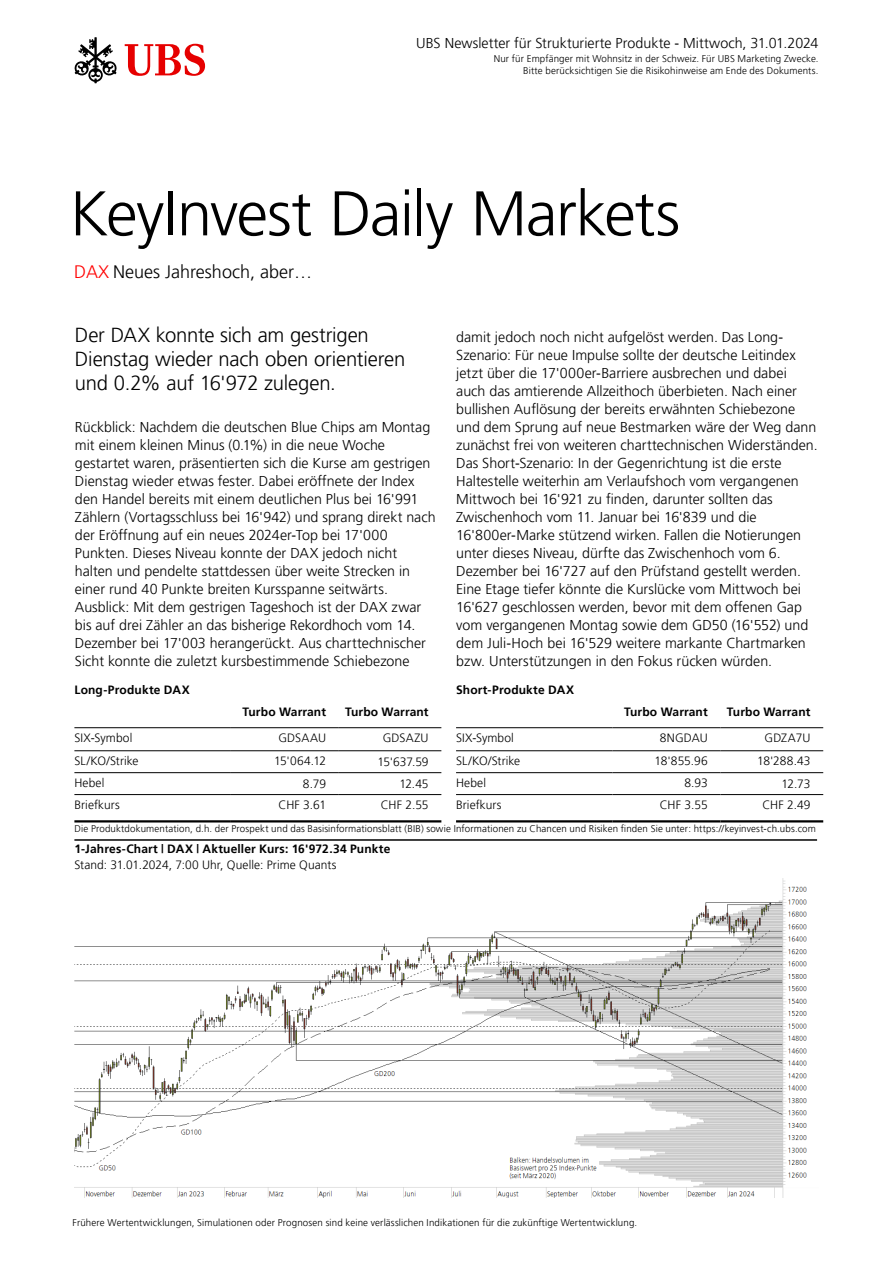
<style>
.page{position:relative;width:893px;height:1263px;background:#fff}
.page>*{position:absolute;margin:0;border:0;box-sizing:border-box;transform-origin:0 0}
.t1{font:300 63px "Frutiger 45";letter-spacing:-.02em;color:#000}
.t2{font:300 20.25px/24px "Frutiger 45";letter-spacing:-.01em;color:#000}
.t3{font:300 18px "Frutiger 45";color:#000}
.t4{font:300 14.25px/18px "Frutiger 45";color:#000}
.t5{font:300 12px "Frutiger 45";letter-spacing:.005em;color:#000}
.t6{font:300 12px "Frutiger 45";letter-spacing:.01em;color:#000}
.t7{font:300 9.75px/12px "Frutiger 45";letter-spacing:.015em;color:#000;text-align:right}
.s1{color:#f00}
</style>
<div class="page">
<svg style="left:125px;top:44px;width:80px;height:32px"></svg>
<svg style="left:74px;top:37px;width:43px;height:46px"></svg>
<img style="left:74px;top:878px;width:733px;height:319px">
<hr style="left:456px;top:727px;width:156px;height:1px;background:#000">
<hr style="left:612px;top:727px;width:108px;height:1px;background:#000">
<hr style="left:720px;top:727px;width:103px;height:1px;background:#000">
<hr style="left:456px;top:750px;width:156px;height:1px;background:#000">
<hr style="left:612px;top:750px;width:108px;height:1px;background:#000">
<hr style="left:720px;top:750px;width:103px;height:1px;background:#000">
<hr style="left:456px;top:772px;width:156px;height:1px;background:#000">
<hr style="left:612px;top:772px;width:108px;height:1px;background:#000">
<hr style="left:720px;top:772px;width:103px;height:1px;background:#000">
<hr style="left:456px;top:794px;width:156px;height:1px;background:#000">
<hr style="left:612px;top:794px;width:108px;height:1px;background:#000">
<hr style="left:720px;top:794px;width:103px;height:1px;background:#000">
<hr style="left:456px;top:820px;width:156px;height:2px;background:#000">
<hr style="left:612px;top:820px;width:108px;height:2px;background:#000">
<hr style="left:720px;top:820px;width:103px;height:2px;background:#000">
<hr style="left:74px;top:839px;width:743px;height:2px;background:#000">
<hr style="left:74px;top:727px;width:157px;height:1px;background:#000">
<hr style="left:231px;top:727px;width:108px;height:1px;background:#000">
<hr style="left:339px;top:727px;width:102px;height:1px;background:#000">
<hr style="left:74px;top:750px;width:157px;height:1px;background:#000">
<hr style="left:231px;top:750px;width:108px;height:1px;background:#000">
<hr style="left:74px;top:772px;width:157px;height:1px;background:#000">
<hr style="left:339px;top:750px;width:102px;height:1px;background:#000">
<hr style="left:231px;top:772px;width:108px;height:1px;background:#000">
<hr style="left:339px;top:772px;width:102px;height:1px;background:#000">
<hr style="left:74px;top:794px;width:157px;height:1px;background:#000">
<hr style="left:231px;top:794px;width:108px;height:1px;background:#000">
<hr style="left:339px;top:794px;width:102px;height:1px;background:#000">
<hr style="left:74px;top:820px;width:157px;height:2px;background:#000">
<hr style="left:231px;top:820px;width:108px;height:2px;background:#000">
<hr style="left:339px;top:820px;width:102px;height:2px;background:#000">
<p class="t4" style="left:416px;top:34px;width:404px">UBS Newsletter für Strukturierte Produkte - Mittwoch, 31.01.2024</p>
<p class="t7" style="left:494px;top:53px;width:326px">Nur für Empfänger mit Wohnsitz in der Schweiz. Für UBS Marketing Zwecke.<br>Bitte berücksichtigen Sie die Risikohinweise am Ende des Dokuments.</p>
<h1 class="t1" style="left:70px;top:177px;width:612px">KeyInvest Daily Markets</h1>
<p class="t3" style="left:74px;top:261px;width:239px"><span class="s1">DAX</span> Neues Jahreshoch, aber…</p>
<h2 class="t2" style="left:75px;top:323px;width:332px">Der DAX konnte sich am gestrigen<br>Dienstag wieder nach oben orientieren und 0.2% auf 16'972 zulegen.</h2>
<p class="t4" style="left:75px;top:418px;width:362px">Rückblick: Nachdem die deutschen Blue Chips am Montag mit einem kleinen Minus (0.1%) in die neue Woche gestartet waren, präsentierten sich die Kurse am gestrigen Dienstag wieder etwas fester. Dabei eröffnete der Index den Handel bereits mit einem deutlichen Plus bei 16'991<br>Zählern (Vortagsschluss bei 16'942) und sprang direkt nach der Eröffnung auf ein neues 2024er-Top bei 17'000<br>Punkten. Dieses Niveau konnte der DAX jedoch nicht halten und pendelte stattdessen über weite Strecken in einer rund 40 Punkte breiten Kursspanne seitwärts.<br>Ausblick: Mit dem gestrigen Tageshoch ist der DAX zwar bis auf drei Zähler an das bisherige Rekordhoch vom 14.<br>Dezember bei 17'003 herangerückt. Aus charttechnischer Sicht konnte die zuletzt kursbestimmende Schiebezone</p>
<p class="t4" style="left:456px;top:328px;width:363px">damit jedoch noch nicht aufgelöst werden. Das Long-Szenario: Für neue Impulse sollte der deutsche Leitindex jetzt über die 17'000er-Barriere ausbrechen und dabei auch das amtierende Allzeithoch überbieten. Nach einer bullishen Auflösung der bereits erwähnten Schiebezone und dem Sprung auf neue Bestmarken wäre der Weg dann zunächst frei von weiteren charttechnischen Widerständen.<br>Das Short-Szenario: In der Gegenrichtung ist die erste Haltestelle weiterhin am Verlaufshoch vom vergangenen Mittwoch bei 16'921 zu finden, darunter sollten das Zwischenhoch vom 11. Januar bei 16'839 und die 16'800er-Marke stützend wirken. Fallen die Notierungen unter dieses Niveau, dürfte das Zwischenhoch vom 6.<br>Dezember bei 16'727 auf den Prüfstand gestellt werden.<br>Eine Etage tiefer könnte die Kurslücke vom Mittwoch bei 16'627 geschlossen werden, bevor mit dem offenen Gap vom vergangenen Montag sowie dem GD50 (16'552) und dem Juli-Hoch bei 16'529 weitere markante Chartmarken bzw. Unterstützungen in den Fokus rücken würden.</p>
<p class="t6" style="left:74px;top:682px;width:117px">Long-Produkte DAX</p>
<p class="t6" style="left:456px;top:682px;width:119px">Short-Produkte DAX</p>
<p class="t6" style="left:242px;top:705px;width:85px">Turbo Warrant</p>
<p class="t6" style="left:345px;top:705px;width:85px">Turbo Warrant</p>
<p class="t6" style="left:624px;top:705px;width:85px">Turbo Warrant</p>
<p class="t6" style="left:727px;top:705px;width:85px">Turbo Warrant</p>
<p class="t5" style="left:74px;top:731px;width:59px">SIX-Symbol</p>
<p class="t5" style="left:278px;top:731px;width:49px">GDSAAU</p>
<p class="t5" style="left:383px;top:731px;width:47px">GDSAZU</p>
<p class="t5" style="left:74px;top:754px;width:66px">SL/KO/Strike</p>
<p class="t5" style="left:274px;top:754px;width:53px">15'064.12</p>
<p class="t5" style="left:377px;top:755px;width:53px">15'637.59</p>
<p class="t5" style="left:74px;top:776px;width:32px">Hebel</p>
<p class="t5" style="left:303px;top:777px;width:25px">8.79</p>
<p class="t5" style="left:399px;top:777px;width:31px">12.45</p>
<p class="t5" style="left:74px;top:798px;width:47px">Briefkurs</p>
<p class="t5" style="left:279px;top:798px;width:49px">CHF 3.61</p>
<p class="t5" style="left:381px;top:798px;width:49px">CHF 2.55</p>
<p class="t5" style="left:456px;top:731px;width:59px">SIX-Symbol</p>
<p class="t5" style="left:660px;top:731px;width:49px">8NGDAU</p>
<p class="t5" style="left:765px;top:731px;width:47px">GDZA7U</p>
<p class="t5" style="left:456px;top:754px;width:66px">SL/KO/Strike</p>
<p class="t5" style="left:654px;top:754px;width:55px">18'855.96</p>
<p class="t5" style="left:757px;top:754px;width:55px">18'288.43</p>
<p class="t5" style="left:456px;top:776px;width:32px">Hebel</p>
<p class="t5" style="left:684px;top:776px;width:25px">8.93</p>
<p class="t5" style="left:781px;top:777px;width:30px">12.73</p>
<p class="t5" style="left:456px;top:798px;width:47px">Briefkurs</p>
<p class="t5" style="left:660px;top:798px;width:49px">CHF 3.55</p>
<p class="t5" style="left:762px;top:798px;width:50px">CHF 2.49</p>
<p class="t7" style="left:74px;top:822px;width:743px">Die Produktdokumentation, d.h. der Prospekt und das Basisinformationsblatt (BIB) sowie Informationen zu Chancen und Risiken finden Sie unter: https://keyinvest-ch.ubs.com</p>
<p class="t6" style="left:74px;top:842px;width:317px">1-Jahres-Chart | DAX | Aktueller Kurs: 16'972.34 Punkte</p>
<p class="t5" style="left:74px;top:858px;width:264px">Stand: 31.01.2024, 7:00 Uhr, Quelle: Prime Quants</p>
<p class="t7" style="left:73px;top:1216px;width:566px">Frühere Wertentwicklungen, Simulationen oder Prognosen sind keine verlässlichen Indikationen für die zukünftige Wertentwicklung.</p>
</div>
